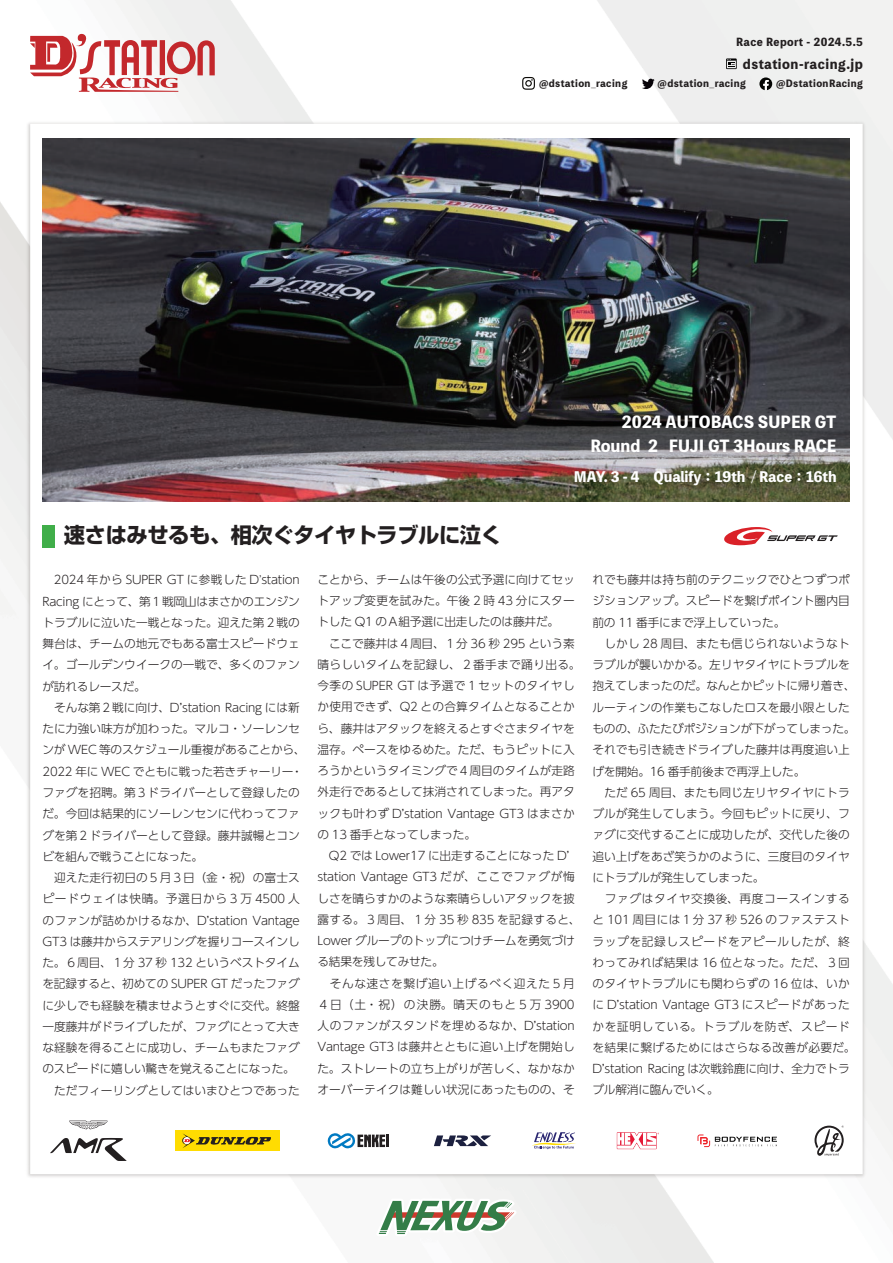
<style>
.page{position:relative;width:893px;height:1263px;background:#fff}
.page>*{position:absolute;margin:0;border:0;box-sizing:border-box;transform-origin:0 0}
.t1{font:700 21.3px "Shin Go Pro";letter-spacing:-.02em;color:#231f20}
.t2{font:800 15.9px/23.4px "Toppan Bunkyu Midashi Gothic Std N";color:#fff;text-align:right}
.t3{font:800 13.8px "Toppan Bunkyu Midashi Gothic Std N";color:#fff}
.t4{font:800 12.75px "Toppan Bunkyu Midashi Gothic Std N";letter-spacing:.04em;color:#231f20}
.t5{font:300 11.7px/21.3px "UD Shin Go Pr 6 N";color:#231f20}
.t6{font:300 11.7px "UD Shin Go Pr 6 N";letter-spacing:-.02em;color:#231f20}
.t7{font:800 10.65px "Toppan Bunkyu Midashi Gothic Std N";letter-spacing:.04em;color:#231f20}
.t8{font:800 9.6px "Toppan Bunkyu Midashi Gothic Std N";letter-spacing:.04em;color:#231f20}
.s1{font-family:"Koz Min Pr 6 N";font-weight:400}
</style>
<div class="page">
<img style="left:25px;top:120px;width:843px;height:1062px">
<div style="left:30px;top:124px;width:833px;height:1050px;background:#fff"></div>
<svg style="left:376px;top:1198px;width:141px;height:38px"></svg>
<svg style="left:30px;top:32px;width:185px;height:60px"></svg>
<svg style="left:50px;top:1137px;width:77px;height:24px"></svg>
<svg style="left:69px;top:1120px;width:39px;height:9px"></svg>
<div style="left:175px;top:1130px;width:105px;height:21px;background:#ffdc01"></div>
<svg style="left:182px;top:1133px;width:89px;height:15px"></svg>
<svg style="left:328px;top:1133px;width:61px;height:15px"></svg>
<svg style="left:532px;top:1132px;width:44px;height:17px"></svg>
<svg style="left:434px;top:1135px;width:57px;height:11px"></svg>
<svg style="left:697px;top:1134px;width:80px;height:13px"></svg>
<svg style="left:616px;top:1132px;width:43px;height:18px"></svg>
<svg style="left:814px;top:1125px;width:30px;height:31px"></svg>
<div style="left:43px;top:525px;width:12px;height:23px;background:#40ae49"></div>
<svg style="left:726px;top:58px;width:11px;height:11px"></svg>
<svg style="left:642px;top:79px;width:13px;height:10px"></svg>
<svg style="left:759px;top:77px;width:13px;height:13px"></svg>
<svg style="left:522px;top:77px;width:13px;height:13px"></svg>
<img style="left:43px;top:138px;width:807px;height:364px">
<svg style="left:724px;top:527px;width:114px;height:18px"></svg>
<p class="t7" style="left:736px;top:33px;width:128px">Race Report - 2024.5.5</p>
<p class="t4" style="left:743px;top:54px;width:121px">dstation-racing.jp</p>
<p class="t8" style="left:539px;top:76px;width:325px">@dstation_racing　　　@dstation_racing　　　@DstationRacing</p>
<h2 class="t2" style="left:622px;top:410px;width:216px">2024 AUTOBACS SUPER GT<br>FUJI GT 3Hours RACE</h2>
<h2 class="t2" style="left:590px;top:433px;width:52px">Round</h2>
<h2 class="t2" style="left:648px;top:433px;width:12px">2</h2>
<h1 class="t1" style="left:64px;top:518px;width:439px">速さはみせるも、相次ぐタイヤトラブルに泣く</h1>
<p class="t3" style="left:752px;top:466px;width:86px">/ Race：16th</p>
<p class="t3" style="left:574px;top:466px;width:173px">MAY 3. 4- 　Qualify：19th</p>
<p class="t6" style="left:43px;top:570px;width:259px">　2024 年から SUPER GT に参戦した D<span class="s1">’</span>station</p>
<p class="t6" style="left:43px;top:592px;width:259px">Racing にとって、第１戦岡山はまさかのエンジン</p>
<p class="t5" style="left:43px;top:611px;width:259px">トラブルに泣いた一戦となった。迎えた第２戦の</p>
<p class="t5" style="left:43px;top:633px;width:259px">舞台は、チームの地元でもある富士スピードウェ</p>
<p class="t5" style="left:43px;top:654px;width:259px">イ。ゴールデンウイークの一戦で、多くのファン</p>
<p class="t6" style="left:43px;top:677px;width:105px">が訪れるレースだ。</p>
<p class="t6" style="left:43px;top:698px;width:259px">　そんな第２戦に向け、D’station Racing には新</p>
<p class="t5" style="left:43px;top:718px;width:259px">たに力強い味方が加わった。マルコ・ソーレンセ</p>
<p class="t6" style="left:43px;top:740px;width:265px">ンが WEC 等のスケジュール重複があることから、</p>
<p class="t5" style="left:291px;top:760px;width:13px">・</p>
<p class="t5" style="left:43px;top:760px;width:259px">2022 年に WEC でともに戦った若きチャーリーファグを招聘。第３ドライバーとして登録したのだ。今回は結果的にソーレンセンに代わってファグを第２ドライバーとして登録。藤井誠暢とコンビを組んで戦うことになった。<br>　迎えた走行初日の５月３日（金・祝）の富士スピードウェイは快晴。予選日から３万 4500 人のファンが詰めかけるなか、D’station Vantage<br>GT3 は藤井からステアリングを握りコースインした。６周目、１分 37 秒 132 というベストタイムを記録すると、初めての SUPER GT だったファグに少しでも経験を積ませようとすぐに交代。終盤一度藤井がドライブしたが、ファグにとって大きな経験を得ることに成功し、チームもまたファグのスピードに嬉しい驚きを覚えることになった。　ただフィーリングとしてはいまひとつであった</p>
<p class="t5" style="left:317px;top:568px;width:265px">ことから、チームは午後の公式予選に向けてセットアップ変更を試みた。午後 2 時 43 分にスタートした Q1 のＡ組予選に出走したのは藤井だ。<br>　ここで藤井は４周目、１分 36 秒 295 という素晴らしいタイムを記録し、２番手まで踊り出る。今季の SUPER GT は予選で１セットのタイヤしか使用できず、Q2 との合算タイムとなることから、藤井はアタックを終えるとすぐさまタイヤを温存。ペースをゆるめた。ただ、もうピットに入ろうかというタイミングで４周目のタイムが走路外走行であるとして抹消されてしまった。再アタックも叶わず D’station Vantage GT3 はまさかの 13 番手となってしまった。<br>　Q2 では Lower17 に出走することになった D‘ station Vantage GT3 だが、ここでファグが悔しさを晴らすかのような素晴らしいアタックを披露する。３周目、１分 35 秒 835 を記録すると、<br>Lower グループのトップにつけチームを勇気づける結果を残してみせた。<br>　そんな速さを繋げ追い上げるべく迎えた５月<br>４日（土・祝）の決勝。晴天のもと５万 3900人のファンがスタンドを埋めるなか、D’station<br>Vantage GT3 は藤井とともに追い上げを開始した。ストレートの立ち上がりが苦しく、なかなかオーバーテイクは難しい状況にあったものの、そ</p>
<p class="t5" style="left:592px;top:569px;width:265px">れでも藤井は持ち前のテクニックでひとつずつポジションアップ。スピードを繋げポイント圏内目前の 11 番手にまで浮上していった。<br>　しかし 28 周目、またも信じられないようなトラブルが襲いかかる。左リヤタイヤにトラブルを抱えてしまったのだ。なんとかピットに帰り着き、ルーティンの作業もこなしたロスを最小限としたものの、ふたたびポジションが下がってしまった。それでも引き続きドライブした藤井は再度追い上げを開始。16 番手前後まで再浮上した。<br>　ただ 65 周目、またも同じ左リヤタイヤにトラブルが発生してしまう。今回もピットに戻り、ファグに交代することに成功したが、交代した後の追い上げをあざ笑うかのように、三度目のタイヤにトラブルが発生してしまった。<br>　ファグはタイヤ交換後、再度コースインすると 101 周目には１分 37 秒 526 のファステストラップを記録しスピードをアピールしたが、終わってみれば結果は 16 位となった。ただ、３回のタイヤトラブルにも関わらずの 16 位は、いかに D’station Vantage GT3 にスピードがあったかを証明している。トラブルを防ぎ、スピードを結果に繋げるためにはさらなる改善が必要だ。<br>D’station Racing は次戦鈴鹿に向け、全力でトラブル解消に臨んでいく。</p>
</div>
